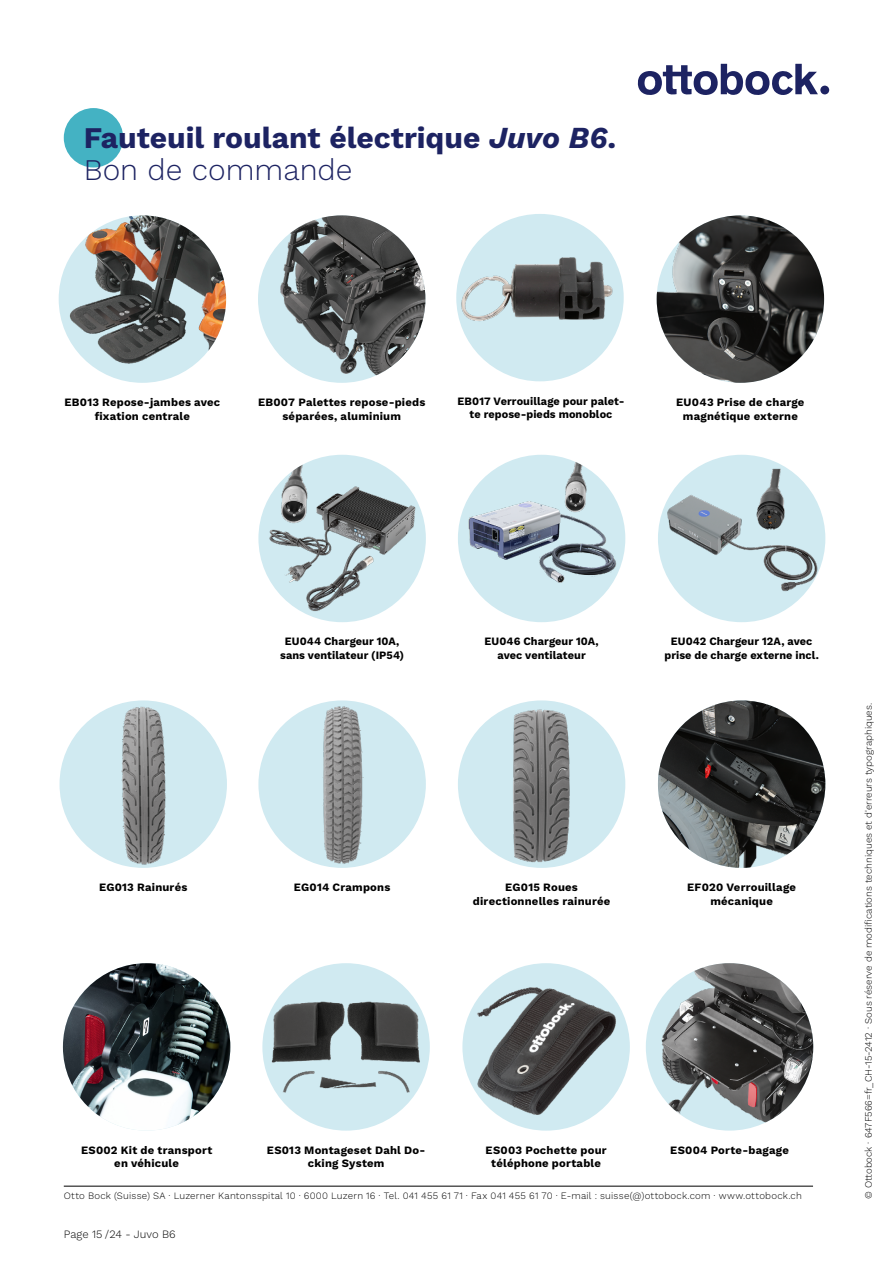
<style>
.page{position:relative;width:893px;height:1263px;background:#fff}
.page>*{position:absolute;margin:0;border:0;box-sizing:border-box;transform-origin:0 0}
.t1{font:700 30px/31.8px "Work Sans";color:#1d2362}
.t2{font:700 11.25px/13.5px "Work Sans";letter-spacing:.015em;color:#000;text-align:center}
.t3{font:300 11.25px "Work Sans";color:#000}
.t4{font:300 9.75px "Work Sans";letter-spacing:.01em;color:#000}
.s1{font-style:italic}
.s2{font-weight:300}
</style>
<div class="page">
<div style="left:820px;top:86px;width:9px;height:8px;background:#1d2362;border-radius:50%"></div>
<svg style="left:638px;top:64px;width:180px;height:31px"></svg>
<hr style="left:64px;top:1186px;width:749px;height:1px;background:#000">
<div style="left:658px;top:455px;width:167px;height:167px;background:#d0eaf1;border-radius:50%"></div>
<img style="left:664px;top:461px;width:155px;height:155px">
<div style="left:458px;top:455px;width:167px;height:167px;background:#d0eaf1;border-radius:50%"></div>
<img style="left:464px;top:461px;width:155px;height:155px">
<img style="left:60px;top:700px;width:167px;height:168px;border-radius:84px">
<img style="left:59px;top:215px;width:167px;height:168px;border-radius:84px">
<img style="left:258px;top:215px;width:167px;height:168px;border-radius:84px">
<img style="left:657px;top:215px;width:167px;height:168px;border-radius:84px">
<div style="left:258px;top:455px;width:168px;height:167px;background:#d0eaf1;border-radius:50%"></div>
<img style="left:266px;top:462px;width:152px;height:153px">
<img style="left:658px;top:700px;width:167px;height:168px;border-radius:84px">
<img style="left:458px;top:700px;width:167px;height:168px;border-radius:84px">
<img style="left:258px;top:700px;width:168px;height:168px;border-radius:84px">
<div style="left:456px;top:214px;width:168px;height:167px;background:#d0eaf1;border-radius:50%"></div>
<img style="left:458px;top:214px;width:159px;height:155px">
<div style="left:462px;top:963px;width:168px;height:167px;background:#d0eaf1;border-radius:50%"></div>
<img style="left:472px;top:972px;width:149px;height:150px">
<div style="left:262px;top:963px;width:168px;height:167px;background:#d0eaf1;border-radius:50%"></div>
<img style="left:269px;top:969px;width:155px;height:155px">
<img style="left:63px;top:963px;width:167px;height:167px;border-radius:84px">
<img style="left:646px;top:963px;width:167px;height:167px;border-radius:84px">
<div style="left:64px;top:108px;width:59px;height:59px;background:#44b2c3;border-radius:50%"></div>
<h1 class="t1" style="left:84px;top:121px;width:534px">Fauteuil roulant électrique <span class="s1">Juvo B6</span>.<br><span class="s2">Bon de commande</span></h1>
<p class="t2" style="left:457px;top:394px;width:169px">EB017 Verrouillage pour palet&shy;te repose-pieds monobloc</p>
<p class="t2" style="left:64px;top:395px;width:157px">EB013 Repose-jambes avec fixation centrale</p>
<p class="t2" style="left:258px;top:395px;width:169px">EB007 Palettes repose-pieds séparées, aluminium</p>
<p class="t2" style="left:676px;top:395px;width:130px">EU043 Prise de charge magnétique externe</p>
<p class="t2" style="left:99px;top:880px;width:90px">EG013 Rainurés</p>
<p class="t2" style="left:280px;top:634px;width:126px">EU044 Chargeur 10A, sans ventilateur (IP54)</p>
<p class="t2" style="left:484px;top:634px;width:116px">EU046 Chargeur 10A, avec ventilateur</p>
<p class="t2" style="left:664px;top:634px;width:156px">EU042 Chargeur 12A, avec prise de charge externe incl.</p>
<p class="t2" style="left:294px;top:880px;width:98px">EG014 Crampons</p>
<p class="t2" style="left:473px;top:880px;width:139px">EG015 Roues directionnelles rainurée</p>
<p class="t2" style="left:687px;top:880px;width:110px">EF020 Verrouillage mécanique</p>
<p class="t2" style="left:81px;top:1143px;width:133px">ES002 Kit de transport en véhicule</p>
<p class="t2" style="left:670px;top:1143px;width:120px">ES004 Porte-bagage</p>
<p class="t2" style="left:267px;top:1143px;width:160px">ES013 Montageset Dahl Do&shy;cking System</p>
<p class="t2" style="left:486px;top:1143px;width:123px">ES003 Pochette pour téléphone portable</p>
<p class="t4" style="left:64px;top:1189px;width:740px">Otto Bock (Suisse) SA · Luzerner Kantonsspital 10 · 6000 Luzern 16 · Tel. 041 455 61 71 · Fax 041 455 61 70 · E-mail : suisse(@)ottobock.com · www.ottobock.ch</p>
<p class="t3" style="left:64px;top:1226px;width:114px">Page 15 /24 - Juvo B6</p>
<p class="t4" style="left:861px;top:1199px;width:498px;rotate:-90deg">© Ottobock · 647F566=fr_CH-15-2412 · Sous réserve de modifications techniques et d'erreurs typographiques.</p>
</div>
